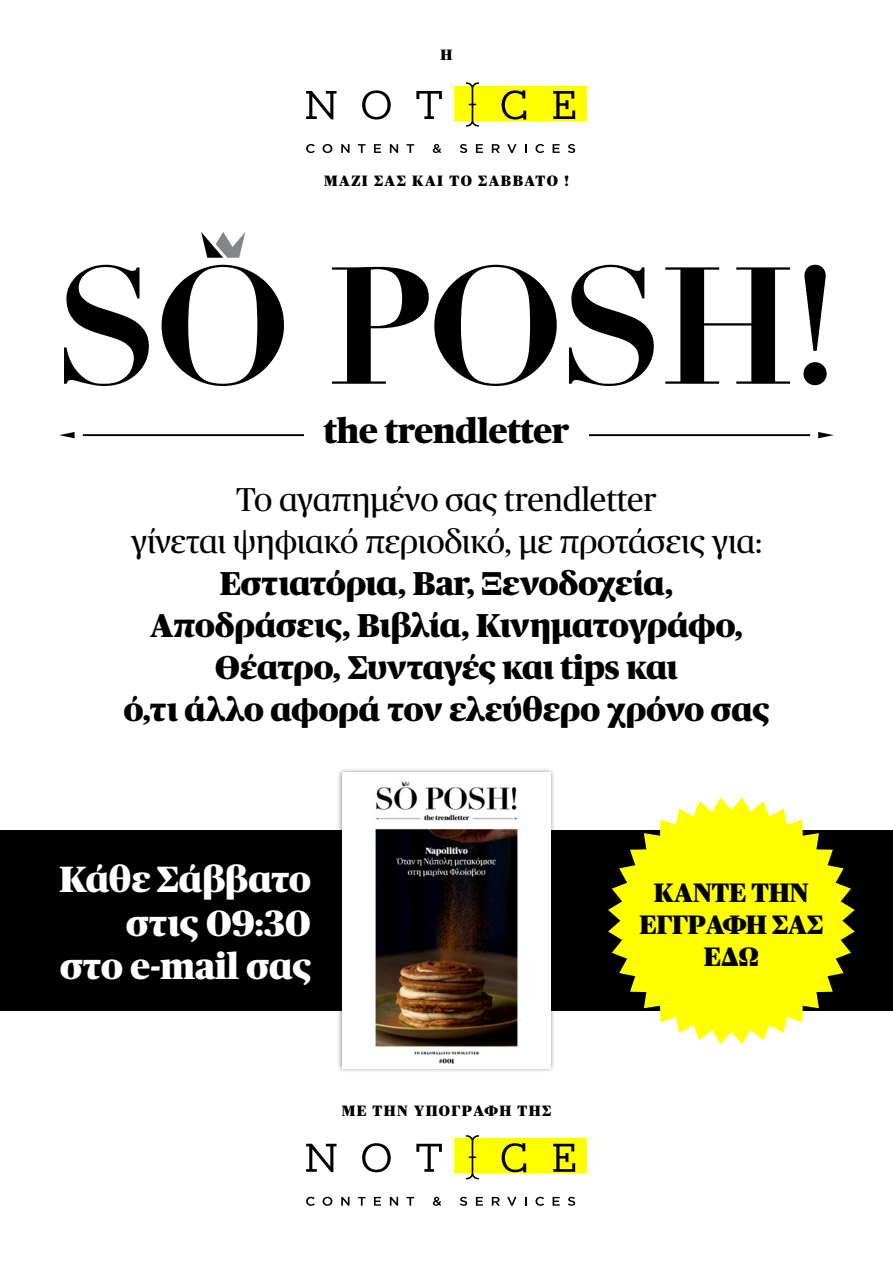
<style>
.page{position:relative;width:893px;height:1263px;background:#fff}
.page>*{position:absolute;margin:0;border:0;box-sizing:border-box;transform-origin:0 0}
.t1{font:700 163.35px "Didot";letter-spacing:-.03em;color:#000}
.t2{font:900 36.45px/43.8px "Publico Headline";letter-spacing:-.005em;color:#fff;text-align:right}
.t3{font:900 34.65px "Publico Headline";letter-spacing:-.005em;color:#000}
.t4{font:900 33px/42px "Publico Headline";letter-spacing:-.005em;color:#000;text-align:center}
.t5{font:33px/42px "Publico Headline";letter-spacing:-.01em;color:#000;text-align:center}
.t6{font:900 26.7px/32px "Publico Headline";letter-spacing:-.005em;color:#000;text-align:center}
.t7{font:900 15px "Publico Headline";letter-spacing:.1em;color:#000}
</style>
<div class="page">
<div style="left:0;top:831px;width:893px;height:180px;background:#000"></div>
<div style="left:454px;top:86px;width:133px;height:34px;background:#ff0"></div>
<svg style="left:306px;top:91px;width:31px;height:28px"></svg>
<svg style="left:362px;top:90px;width:29px;height:30px"></svg>
<svg style="left:416px;top:91px;width:26px;height:28px"></svg>
<svg style="left:502px;top:90px;width:24px;height:30px"></svg>
<svg style="left:553px;top:91px;width:22px;height:28px"></svg>
<svg style="left:466px;top:82px;width:13px;height:45px"></svg>
<svg style="left:306px;top:144px;width:9px;height:9px"></svg>
<svg style="left:323px;top:144px;width:9px;height:9px"></svg>
<svg style="left:341px;top:144px;width:8px;height:9px"></svg>
<svg style="left:358px;top:144px;width:8px;height:9px"></svg>
<svg style="left:374px;top:144px;width:7px;height:9px"></svg>
<svg style="left:390px;top:144px;width:8px;height:9px"></svg>
<svg style="left:406px;top:144px;width:8px;height:9px"></svg>
<svg style="left:433px;top:144px;width:8px;height:9px"></svg>
<svg style="left:460px;top:144px;width:7px;height:9px"></svg>
<svg style="left:476px;top:144px;width:7px;height:9px"></svg>
<svg style="left:492px;top:144px;width:8px;height:9px"></svg>
<svg style="left:507px;top:144px;width:10px;height:9px"></svg>
<svg style="left:525px;top:144px;width:2px;height:9px"></svg>
<svg style="left:535px;top:144px;width:9px;height:9px"></svg>
<svg style="left:553px;top:144px;width:7px;height:9px"></svg>
<svg style="left:568px;top:144px;width:7px;height:9px"></svg>
<div style="left:454px;top:1138px;width:133px;height:35px;background:#ff0"></div>
<svg style="left:306px;top:1144px;width:31px;height:28px"></svg>
<svg style="left:362px;top:1143px;width:29px;height:29px"></svg>
<svg style="left:416px;top:1144px;width:26px;height:28px"></svg>
<svg style="left:502px;top:1143px;width:24px;height:29px"></svg>
<svg style="left:553px;top:1144px;width:22px;height:28px"></svg>
<svg style="left:466px;top:1135px;width:13px;height:44px"></svg>
<svg style="left:306px;top:1197px;width:9px;height:9px"></svg>
<svg style="left:323px;top:1197px;width:9px;height:9px"></svg>
<svg style="left:341px;top:1197px;width:8px;height:9px"></svg>
<svg style="left:358px;top:1197px;width:8px;height:9px"></svg>
<svg style="left:374px;top:1197px;width:7px;height:9px"></svg>
<svg style="left:390px;top:1197px;width:8px;height:9px"></svg>
<svg style="left:406px;top:1197px;width:8px;height:9px"></svg>
<svg style="left:433px;top:1197px;width:8px;height:9px"></svg>
<svg style="left:460px;top:1197px;width:7px;height:9px"></svg>
<svg style="left:476px;top:1197px;width:7px;height:9px"></svg>
<svg style="left:492px;top:1197px;width:8px;height:9px"></svg>
<svg style="left:507px;top:1197px;width:10px;height:9px"></svg>
<svg style="left:525px;top:1197px;width:2px;height:9px"></svg>
<svg style="left:535px;top:1197px;width:9px;height:9px"></svg>
<svg style="left:553px;top:1197px;width:7px;height:9px"></svg>
<svg style="left:568px;top:1197px;width:7px;height:9px"></svg>
<div style="left:337px;top:768px;width:218px;height:305px;background:#000;opacity:.45"></div>
<img style="left:342px;top:773px;width:209px;height:295px">
<hr style="left:83px;top:434px;width:727px;height:2px;background:#000">
<div style="left:304px;top:406px;width:285px;height:37px;background:#fff"></div>
<svg style="left:59px;top:432px;width:16px;height:6px"></svg>
<svg style="left:818px;top:432px;width:16px;height:6px"></svg>
<svg style="left:201px;top:232px;width:44px;height:26px"></svg>
<svg style="left:608px;top:797px;width:247px;height:247px;fill:#ff0"></svg>
<p class="t7" style="left:440px;top:44px;width:13px">Η</p>
<p class="t7" style="left:324px;top:170px;width:246px">ΜΑΖΊ ΣΑΣ ΚΑΙ ΤΟ ΣΆΒΒΑΤΟ !</p>
<h1 class="t1" style="left:54px;top:223px;width:787px">SO POSH!</h1>
<p class="t3" style="left:324px;top:405px;width:247px">the trendletter</p>
<p class="t5" style="left:131px;top:476px;width:633px">Το αγαπημένο σας trendletter<br>γίνεται ψηφιακό περιοδικό, με προτάσεις για:</p>
<p class="t4" style="left:124px;top:560px;width:647px">Εστιατόρια, Bar, Ξενοδοχεία, Αποδράσεις, Βιβλία, Κινηματογράφο, Θέατρο, Συνταγές και tips και<br>ό,τι άλλο αφορά τον ελεύθερο χρόνο σας</p>
<p class="t2" style="left:60px;top:855px;width:253px">Κάθε Σάββατο στις 09:30 στο e-mail σας</p>
<p class="t7" style="left:342px;top:1100px;width:211px">ΜΕ ΤΗΝ ΥΠΟΓΡΑΦΉ ΤΗΣ</p>
<p class="t6" style="left:639px;top:875px;width:185px">ΚΑΝΤΕ ΤΗΝ<br>ΕΓΓΡΑΦΗ ΣΑΣ<br>ΕΔΩ</p>
</div>
